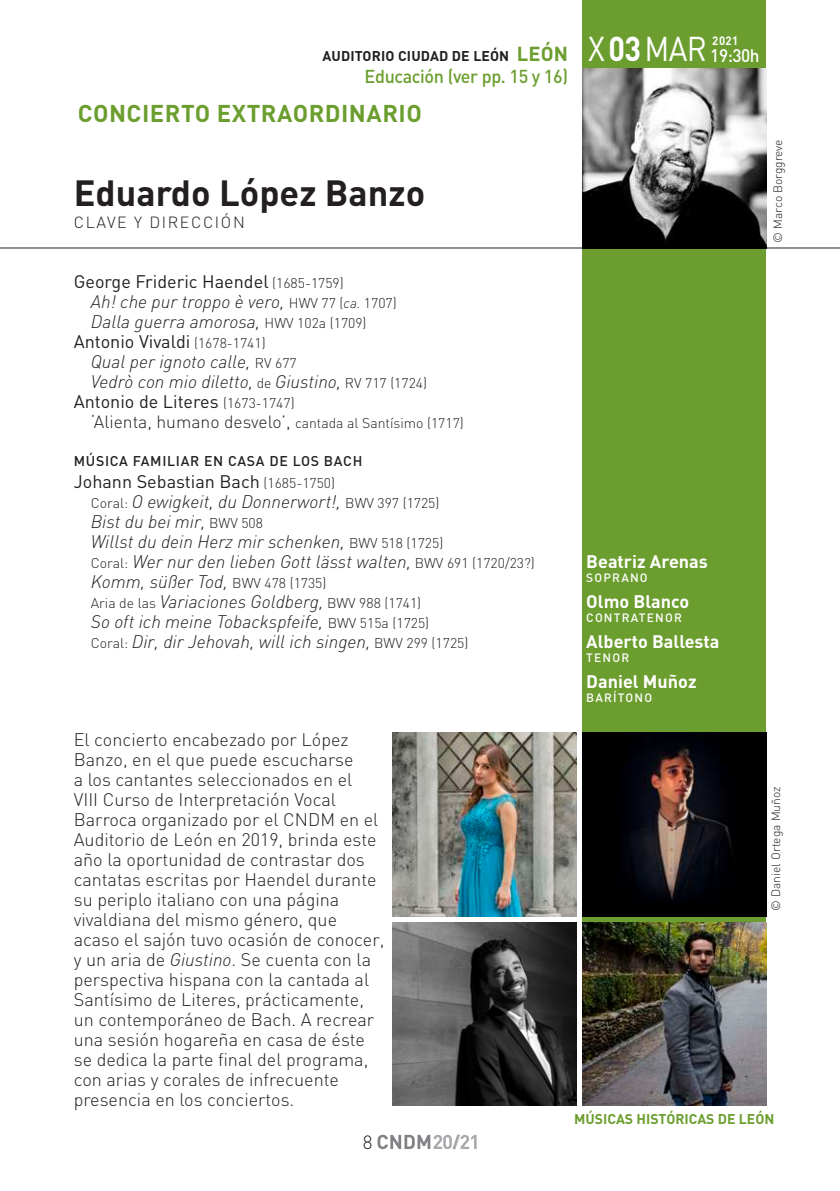
<style>
.page{position:relative;width:840px;height:1191px;background:#fff}
.page>*{position:absolute;margin:0;border:0;box-sizing:border-box;transform-origin:0 0}
.t1{font:700 36px "DIN";color:#231f20}
.t2{font:700 24px "DIN";letter-spacing:.02em;color:#6c9e2f}
.t3{font:300 19px "DIN";color:#231f20}
.t4{font:500 18.4px "DIN";letter-spacing:-.02em;color:#6c9e2f}
.t5{font:300 18px/20px "DIN";color:#231f20}
.t6{font:italic 300 18px/20px "DIN";color:#231f20}
.t7{font:18px "DIN";color:#231f20}
.t8{font:700 18px "DIN";color:#fff}
.t9{font:500 18px "DIN";color:#fff;scale:.95 1}
.t10{font:300 17.6px "DIN";color:#231f20}
.t11{font:300 16px "DIN";letter-spacing:.1em;color:#231f20}
.t12{font:300 14px "DIN";color:#231f20}
.t13{font:700 14px "DIN";letter-spacing:.01em;color:#231f20}
.t14{font:500 14px "DIN";letter-spacing:.05em;color:#231f20}
.t15{font:700 14px "DIN";color:#6c9e2f}
.t16{font:300 12px "DIN";color:#231f20}
.t17{font:500 12px "DIN";letter-spacing:.1em;color:#fff}
.t18{font:700 12px "DIN";color:#fff;scale:.95 1}
.s1{font-size:20px;color:#6c9e2f}
.s2{font-weight:400;font-size:34px;color:#fff}
.s3{font-size:34px;color:#fff}
.s4{font-weight:300;font-size:14px}
.s5{font-style:normal;font-size:14px}
.s6{font-size:14px}
.s7{font-weight:400;font-style:normal}
.s8{font-style:italic;font-size:18px}
.s9{font-style:italic}
</style>
<div class="page">
<svg style="left:377px;top:1134px;width:99px;height:15px"></svg>
<hr style="left:0;top:248px;width:839px;height:1px;background:#231f20">
<div style="left:582px;top:0;width:183px;height:1106px;background:#6c9e2f"></div>
<img style="left:582px;top:68px;width:183px;height:180px">
<img style="left:582px;top:922px;width:183px;height:184px">
<img style="left:392px;top:922px;width:184px;height:184px">
<img style="left:582px;top:732px;width:183px;height:184px">
<img style="left:392px;top:732px;width:184px;height:184px">
<p class="t13" style="left:322px;top:46px;width:386px">AUDITORIO CIUDAD DE LEÓN <span class="s1">LEÓN</span> <span class="s2">X</span><span class="s3">03</span><span class="s2">MAR</span></p>
<p class="t18" style="left:711px;top:32px;width:29px">2021</p>
<p class="t9" style="left:710px;top:44px;width:53px">19:30h</p>
<p class="t4" style="left:364px;top:65px;width:205px">Educación (ver pp. 15 y 16)</p>
<h2 class="t2" style="left:78px;top:98px;width:345px">CONCIERTO EXTRAORDINARIO</h2>
<h1 class="t1" style="left:74px;top:170px;width:353px">Eduardo López Banzo</h1>
<p class="t11" style="left:74px;top:213px;width:172px">CLAVE Y DIRECCIÓN</p>
<p class="t16" style="left:770px;top:243px;width:105px;rotate:-90deg">© Marco Borggreve</p>
<p class="t7" style="left:74px;top:270px;width:271px">George Frideric Haendel <span class="s4">(1685-1759)</span></p>
<p class="t6" style="left:91px;top:291px;width:307px">Ah! che pur troppo è vero, <span class="s5">HWV 77 (</span><span class="s6">ca.</span> <span class="s5">1707)</span></p>
<p class="t6" style="left:91px;top:311px;width:277px">Dalla guerra amorosa, <span class="s5">HWV 102a (1709)</span></p>
<p class="t7" style="left:74px;top:330px;width:193px">Antonio Vivaldi <span class="s4">(1678-1741)</span></p>
<p class="t6" style="left:91px;top:351px;width:207px">Qual per ignoto calle, <span class="s5">RV 677</span></p>
<p class="t6" style="left:91px;top:371px;width:337px">Vedrò con mio diletto, <span class="s5">de</span> Giustino, <span class="s5">RV 717 (1724)</span></p>
<p class="t7" style="left:74px;top:390px;width:222px">Antonio de Literes <span class="s4">(1673-1747)</span></p>
<p class="t10" style="left:91px;top:411px;width:374px">‘Alienta, humano desvelo’, <span class="s6">cantada al Santísimo (1717)</span></p>
<p class="t14" style="left:74px;top:452px;width:290px">MÚSICA FAMILIAR EN CASA DE LOS BACH</p>
<p class="t6" style="left:91px;top:471px;width:445px;text-indent:-17px"><span class="s7">Johann Sebastian Bach</span> <span class="s5">(1685-1750)<br>Coral:</span> O ewigkeit, du Donnerwort!, <span class="s5">BWV 397 (1725)<br></span>Bist du bei mir, <span class="s5">BWV 508<br></span>Willst du dein Herz mir schenken, <span class="s5">BWV 518 (1725)<br>Coral:</span> Wer nur den lieben Gott lässt walten, <span class="s5">BWV 691 (1720/23?)<br></span>Komm, süßer Tod, <span class="s5">BWV 478 (1735)</span></p>
<p class="t12" style="left:91px;top:594px;width:332px">Aria de las <span class="s8">Variaciones Goldberg,</span> BWV 988 (1741)</p>
<p class="t6" style="left:91px;top:611px;width:379px">So oft ich meine Tobackspfeife, <span class="s5">BWV 515a (1725)<br>Coral:</span> Dir, dir Jehovah, will ich singen, <span class="s5">BWV 299 (1725)</span></p>
<p class="t5" style="left:74px;top:729px;width:312px">El concierto encabezado por López Banzo, en el que puede escucharse<br>a los cantantes seleccionados en el<br>VIII Curso de Interpretación Vocal Barroca organizado por el CNDM en el Auditorio de León en 2019, brinda este año la oportunidad de contrastar dos cantatas escritas por Haendel durante su periplo italiano con una página vivaldiana del mismo género, que acaso el sajón tuvo ocasión de conocer, y un aria de <span class="s9">Giustino</span>. Se cuenta con la perspectiva hispana con la cantada al Santísimo de Literes, prácticamente, un contemporáneo de Bach. A recrear una sesión hogareña en casa de éste se dedica la parte final del programa, con arias y corales de infrecuente presencia en los conciertos.</p>
<p class="t3" style="left:362px;top:1130px;width:11px">8</p>
<p class="t8" style="left:586px;top:550px;width:123px">Beatriz Arenas</p>
<p class="t17" style="left:586px;top:570px;width:63px">SOPRANO</p>
<p class="t8" style="left:586px;top:590px;width:104px">Olmo Blanco</p>
<p class="t17" style="left:586px;top:610px;width:97px">CONTRATENOR</p>
<p class="t8" style="left:586px;top:630px;width:135px">Alberto Ballesta</p>
<p class="t17" style="left:586px;top:650px;width:45px">TENOR</p>
<p class="t8" style="left:586px;top:670px;width:112px">Daniel Muñoz</p>
<p class="t17" style="left:586px;top:690px;width:67px">BARÍTONO</p>
<p class="t16" style="left:768px;top:910px;width:126px;rotate:-90deg">© Daniel Ortega Muñoz</p>
<p class="t15" style="left:574px;top:1110px;width:201px">MÚSICAS HISTÓRICAS DE LEÓN</p>
</div>
